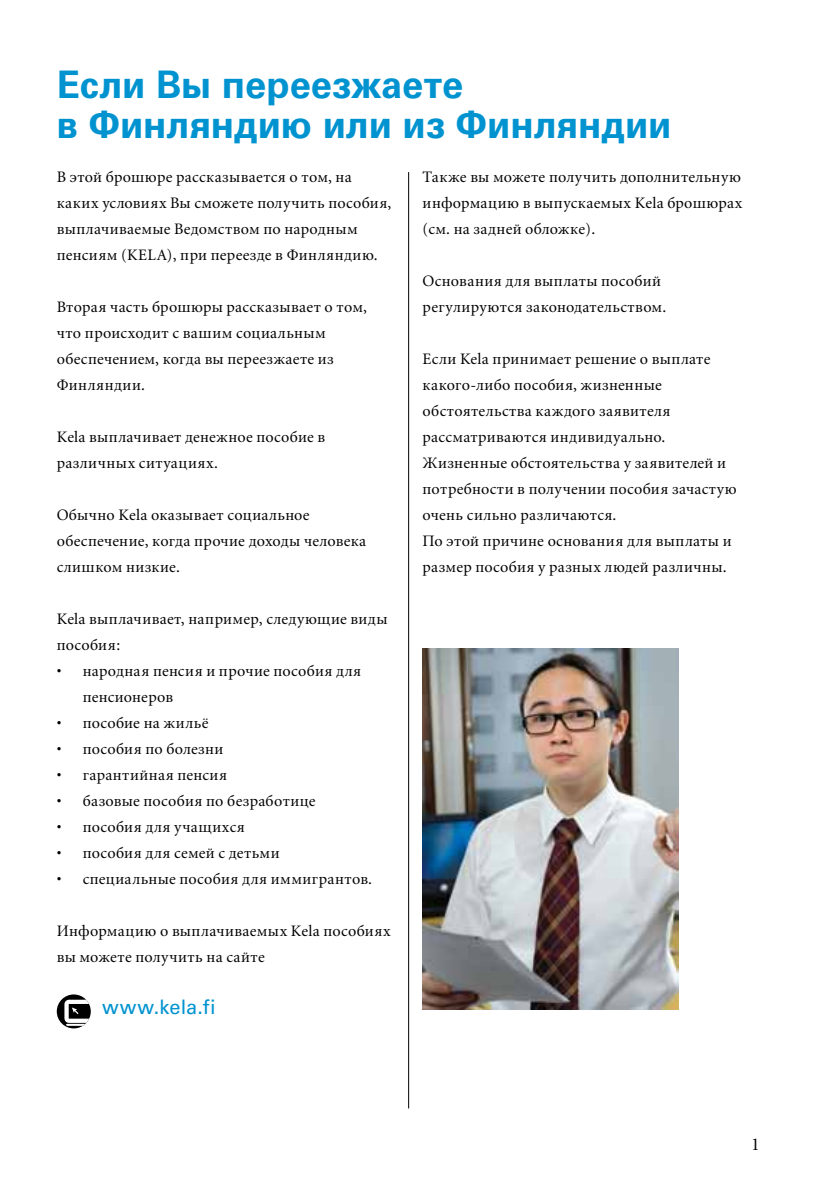
<style>
.page{position:relative;width:840px;height:1191px;background:#fff}
.page>*{position:absolute;margin:0;border:0;box-sizing:border-box;transform-origin:0 0}
.t1{font:700 38px/40px "Univers Cyr";color:#0093d0}
.t2{font:20px "Univers Cyr";letter-spacing:.015em;color:#0093d0}
.t3{font:18px "Minion";color:#000}
.t4{font:16px/26px "Minion Cyr";letter-spacing:.02em;color:#000}
</style>
<div class="page">
<svg style="left:57px;top:994px;width:34px;height:34px"></svg>
<svg style="left:64px;top:999px;width:25px;height:26px"></svg>
<hr style="left:408px;top:172px;width:1px;height:936px;background:#000">
<img style="left:422px;top:648px;width:256px;height:361px">
<h1 class="t1" style="left:57px;top:64px;width:616px">Если Вы переезжаете<br>в Финляндию или из Финляндии</h1>
<p class="t4" style="left:57px;top:164px;width:336px">В этой брошюре рассказывается о том, на каких условиях Вы сможете получить пособия, выплачиваемые Ведомством по народным пенсиям (KELA), при переезде в Финляндию.</p>
<p class="t4" style="left:57px;top:294px;width:311px">Вторая часть брошюры рассказывает о том, что происходит с вашим социальным обеспечением, когда вы переезжаете из<br>Финляндии.</p>
<p class="t4" style="left:57px;top:424px;width:270px">Kela выплачивает денежное пособие в различных ситуациях.</p>
<p class="t4" style="left:57px;top:502px;width:311px">Обычно Kela оказывает социальное обеспечение, когда прочие доходы человека слишком низкие.</p>
<p class="t4" style="left:57px;top:606px;width:332px">Kela выплачивает, например, следующие виды пособия:</p>
<p class="t4" style="left:83px;top:658px;width:280px;text-indent:-26px">• народная пенсия и прочие пособия для пенсионеров</p>
<p class="t4" style="left:57px;top:710px;width:153px">• пособие на жильё</p>
<p class="t4" style="left:57px;top:736px;width:168px">• пособия по болезни</p>
<p class="t4" style="left:57px;top:762px;width:172px">• гарантийная пенсия</p>
<p class="t4" style="left:57px;top:788px;width:260px">• базовые пособия по безработице</p>
<p class="t4" style="left:57px;top:814px;width:189px">• пособия для учащихся</p>
<p class="t4" style="left:57px;top:840px;width:224px">• пособия для семей с детьми</p>
<p class="t4" style="left:57px;top:866px;width:317px">• специальные пособия для иммигрантов.</p>
<p class="t4" style="left:57px;top:918px;width:335px">Информацию о выплачиваемых Kela пособиях вы можете получить на сайте</p>
<p class="t2" style="left:102px;top:995px;width:115px">www.kela.fi</p>
<p class="t4" style="left:422px;top:164px;width:321px;text-align:justify">Также вы можете получить дополнительную информацию в выпускаемых Kela брошюрах (см. на задней обложке).</p>
<p class="t4" style="left:422px;top:268px;width:245px">Основания для выплаты пособий регулируются законодательством.</p>
<p class="t4" style="left:422px;top:346px;width:315px">Если Kela принимает решение о выплате какого-либо пособия, жизненные обстоятельства каждого заявителя рассматриваются индивидуально.<br>Жизненные обстоятельства у заявителей и потребности в получении пособия зачастую очень сильно различаются.<br>По этой причине основания для выплаты и размер пособия у разных людей различны.</p>
<p class="t3" style="left:750px;top:1135px;width:10px">1</p>
</div>
